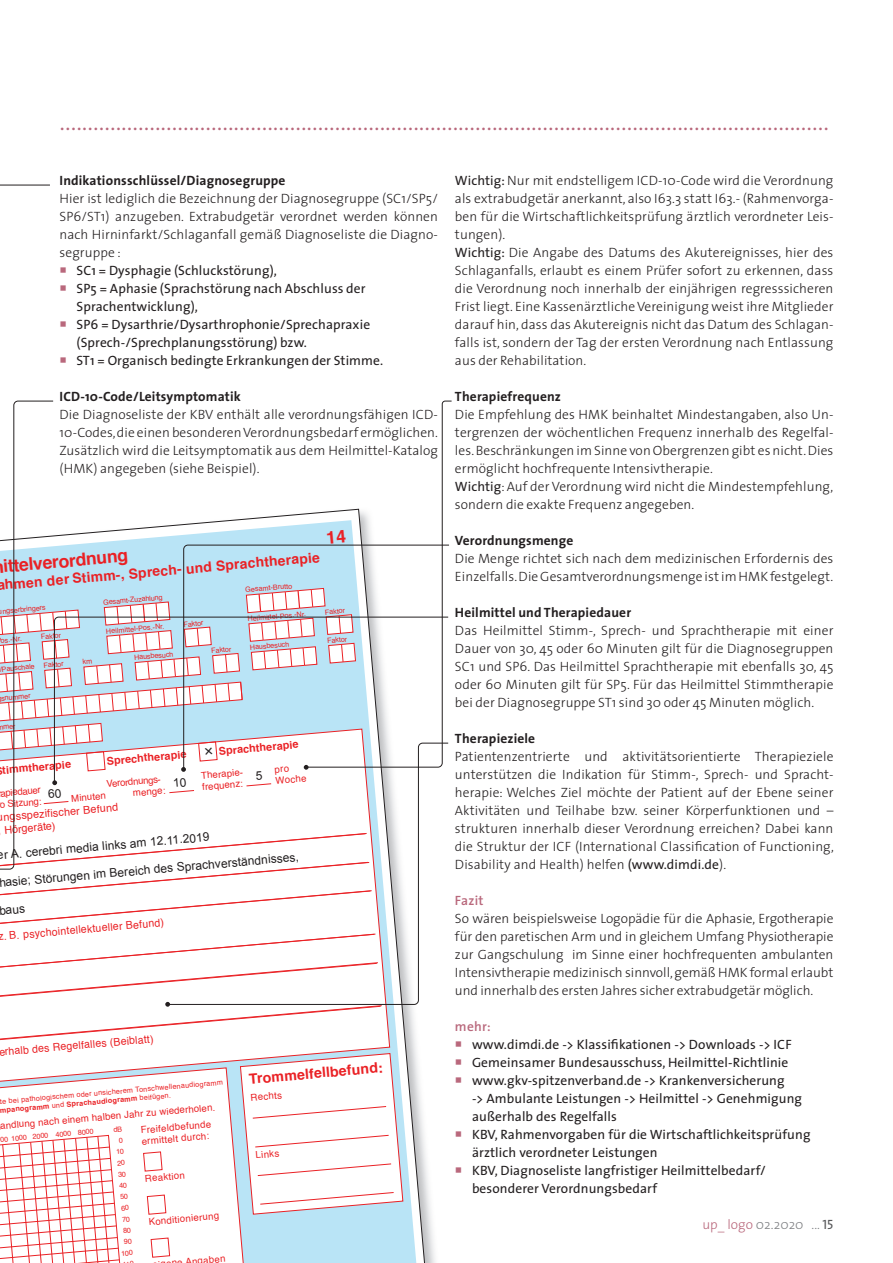
<style>
.page{position:relative;width:893px;height:1263px;background:#fff}
.page>*{position:absolute;margin:0;border:0;box-sizing:border-box;transform-origin:0 0}
.t1{font:300 27px "The Sans";color:#b9687c}
.t2{font:700 17.7px "Helvetica";color:#ea2125}
.t3{font:700 14.25px "Helvetica";color:#ea2125}
.t4{font:700 13.95px "Helvetica";color:#ea2125}
.t5{font:300 13.5px/18px "The Sans";letter-spacing:.01em;color:#231f20;text-align:justify}
.t6{font:13.5px/18px "The Sans";letter-spacing:.01em;color:#231f20}
.t7{font:700 13.5px "The Sans";letter-spacing:.01em;color:#231f20}
.t8{font:300 13.5px "The Sans";color:#808285}
.t9{font:600 13.5px "The Sans";letter-spacing:.02em;color:#b9687c}
.t10{font:12px "Arial";color:#231f20}
.t11{font:10.8px/12.8px "Helvetica";color:#ea2125}
.t12{font:700 10.8px "Helvetica";color:#ea2125}
.t13{font:9.6px/11.6px "Helvetica";color:#ea2125}
.t14{font:7.2px/11.2px "Helvetica";color:#ea2125}
.s1{color:#b9687c}
.s2{font-weight:700}
.s3{font-weight:400}
.s4{font-family:"The Sans Caps";font-weight:400;color:#57585a}
</style>
<div class="page">
<svg style="left:441px;top:400px;width:11px;height:144px"></svg>
<svg style="left:403px;top:783px;width:16px;height:222px"></svg>
<svg style="left:403px;top:616px;width:46px;height:167px"></svg>
<svg style="left:0;top:184px;width:403px;height:1079px"></svg>
<h1 class="t1" style="left:60px;top:99px;width:771px">.........................................................................................................................................</h1>
<p class="t7" style="left:60px;top:169px;width:228px">Indikationsschlüssel/Diagnosegruppe</p>
<p class="t5" style="left:60px;top:189px;width:380px">Hier ist lediglich die Bezeichnung der Diagnosegruppe (SC1/SP5/ SP6/ST1) anzugeben. Extrabudgetär verordnet werden können nach Hirninfarkt/Schlaganfall gemäß Diagnoseliste die Diagno&shy;segruppe :</p>
<p class="t6" style="left:60px;top:261px;width:219px"><span class="s1">○</span> SC1 = Dysphagie (Schluckstörung),</p>
<p class="t6" style="left:77px;top:279px;width:290px;text-indent:-17px"><span class="s1">○</span> SP5 = Aphasie (Sprachstörung nach Abschluss der<br>Sprachentwicklung),</p>
<p class="t6" style="left:77px;top:315px;width:295px;text-indent:-17px"><span class="s1">○</span> SP6 = Dysarthrie/Dysarthrophonie/Sprechapraxie (Sprech-/Sprechplanungsstörung) bzw.</p>
<p class="t6" style="left:60px;top:351px;width:325px"><span class="s1">○</span> ST1 = Organisch bedingte Erkrankungen der Stimme.</p>
<p class="t7" style="left:60px;top:385px;width:183px">ICD-10-Code/Leitsymptomatik</p>
<p class="t5" style="left:60px;top:405px;width:380px">Die Diagnoseliste der KBV enthält alle verordnungsfähigen ICD-10-Codes, die einen besonderen Verordnungsbedarf ermöglichen.<br>Zusätzlich wird die Leitsymptomatik aus dem Heilmittel-Katalog (HMK) angegeben (siehe Beispiel).</p>
<h2 class="t2" style="left:2px;top:552px;width:127px;rotate:-5deg">ittelverordnung</h2>
<p class="t4" style="left:-4px;top:574px;width:326px;rotate:-5deg">ahmen der Stimm-, Sprech- und Sprachtherapie</p>
<p class="t14" style="left:245px;top:584px;width:49px;rotate:-5deg">Gesamt-Brutto</p>
<p class="t14" style="left:-2px;top:606px;width:49px;rotate:-5deg">ungserbringers</p>
<p class="t14" style="left:0;top:635px;width:23px;rotate:-5deg">os.-Nr.</p>
<p class="t14" style="left:41px;top:631px;width:22px;rotate:-5deg">Faktor</p>
<p class="t14" style="left:-1px;top:664px;width:36px;rotate:-5deg">/Pauschale</p>
<p class="t14" style="left:1px;top:693px;width:31px;rotate:-5deg">snummer</p>
<p class="t14" style="left:-3px;top:722px;width:20px;rotate:-5deg">mmer</p>
<p class="t14" style="left:43px;top:660px;width:22px;rotate:-5deg">Faktor</p>
<p class="t14" style="left:103px;top:597px;width:61px;rotate:-5deg">Gesamt-Zuzahlung</p>
<p class="t14" style="left:106px;top:626px;width:60px;rotate:-5deg">Heilmittel-Pos.-Nr.</p>
<p class="t14" style="left:134px;top:652px;width:41px;rotate:-5deg">Hausbesuch</p>
<p class="t14" style="left:183px;top:619px;width:22px;rotate:-5deg">Faktor</p>
<p class="t14" style="left:211px;top:645px;width:22px;rotate:-5deg">Faktor</p>
<p class="t14" style="left:247px;top:613px;width:60px;rotate:-5deg">Heilmittel-Pos.-Nr.</p>
<p class="t14" style="left:250px;top:642px;width:41px;rotate:-5deg">Hausbesuch</p>
<p class="t12" style="left:218px;top:742px;width:82px;rotate:-5deg">Sprachtherapie</p>
<p class="t12" style="left:106px;top:752px;width:82px;rotate:-5deg">Sprechtherapie</p>
<p class="t12" style="left:2px;top:761px;width:71px;rotate:-5deg">timmtherapie</p>
<p class="t13" style="left:201px;top:770px;width:43px;rotate:-5deg">Therapie-</p>
<p class="t13" style="left:275px;top:775px;width:32px;rotate:-5deg">Woche</p>
<p class="t13" style="left:106px;top:778px;width:56px;rotate:-5deg">Verordnungs-</p>
<p class="t13" style="left:202px;top:781px;width:42px;rotate:-5deg">frequenz:</p>
<p class="t13" style="left:0;top:788px;width:42px;rotate:-5deg">apiedauer</p>
<p class="t13" style="left:133px;top:787px;width:34px;rotate:-5deg">menge:</p>
<p class="t13" style="left:71px;top:793px;width:36px;rotate:-5deg">Minuten</p>
<p class="t13" style="left:-1px;top:799px;width:43px;rotate:-5deg">o Sitzung:</p>
<p class="t11" style="left:-3px;top:812px;width:123px;rotate:-5deg">ungsspezifischer Befund , Hörgeräte)</p>
<p class="t10" style="left:-3px;top:847px;width:214px;rotate:-5deg">er A. cerebri media links am 12.11.2019</p>
<p class="t10" style="left:-2px;top:875px;width:303px;rotate:-5deg">hasie; Störungen im Bereich des Sprachverständnisses,</p>
<p class="t10" style="left:-2px;top:903px;width:28px;rotate:-5deg">baus</p>
<p class="t11" style="left:-2px;top:930px;width:168px;rotate:-5deg">z. B. psychointellektueller Befund)</p>
<p class="t14" style="left:325px;top:607px;width:22px;rotate:-5deg">Faktor</p>
<p class="t14" style="left:327px;top:635px;width:22px;rotate:-5deg">Faktor</p>
<p class="t11" style="left:-2px;top:1046px;width:157px;rotate:-5deg">erhalb des Regelfalles (Beiblatt)</p>
<p class="t14" style="left:-1px;top:1097px;width:226px;line-height:8.7px;rotate:-5deg">te bei pathologischem oder unsicherem Tonschwellenaudiogramm <span class="s2">mpanogramm</span> und <span class="s2">Sprachaudiogramm</span> beifügen.</p>
<p class="t14" style="left:0;top:1134px;width:95px;rotate:-5deg">00 1000 2000 4000 8000</p>
<p class="t14" style="left:110px;top:1124px;width:13px;text-align:right;rotate:-5deg">dB<br>0<br>10<br>20<br>30<br>40<br>50<br>60<br>70<br>80<br>90<br>100</p>
<p class="t13" style="left:0;top:1120px;width:217px;rotate:-5deg">andlung nach einem halben Jahr zu wiederholen.</p>
<p class="t13" style="left:140px;top:1124px;width:72px;rotate:-5deg">Freifeldbefunde ermittelt durch:</p>
<p class="t13" style="left:144px;top:1173px;width:41px;rotate:-5deg">Reaktion</p>
<p class="t13" style="left:148px;top:1216px;width:72px;rotate:-5deg">Konditionierung</p>
<p class="t13" style="left:185px;top:1256px;width:42px;rotate:-5deg">Angaben</p>
<p class="t3" style="left:248px;top:1067px;width:136px;rotate:-5deg">Trommelfellbefund:</p>
<p class="t13" style="left:250px;top:1092px;width:33px;rotate:-5deg">Rechts</p>
<p class="t13" style="left:255px;top:1149px;width:25px;rotate:-5deg">Links</p>
<p class="t5" style="left:455px;top:171px;width:380px;text-align:left"><span class="s3">Wichtig:</span> Nur mit endstelligem ICD-10-Code wird die Verordnung als extrabudgetär anerkannt, also I63.3 statt I63.- (Rahmenvorga&shy;ben für die Wirtschaftlichkeitsprüfung ärztlich verordneter Leis&shy;tungen).<br><span class="s3">Wichtig:</span> Die Angabe des Datums des Akutereignisses, hier des Schlaganfalls, erlaubt es einem Prüfer sofort zu erkennen, dass die Verordnung noch innerhalb der einjährigen regresssicheren Frist liegt. Eine Kassenärztliche Vereinigung weist ihre Mitglieder darauf hin, dass das Akutereignis nicht das Datum des Schlagan&shy;falls ist, sondern der Tag der ersten Verordnung nach Entlassung aus der Rehabilitation.</p>
<p class="t7" style="left:455px;top:385px;width:108px">Therapiefrequenz</p>
<p class="t5" style="left:455px;top:405px;width:380px;text-align:left">Die Empfehlung des HMK beinhaltet Mindestangaben, also Un&shy;tergrenzen der wöchentlichen Frequenz innerhalb des Regelfal&shy;les. Beschränkungen im Sinne von Obergrenzen gibt es nicht. Dies ermöglicht hochfrequente Intensivtherapie.<br><span class="s3">Wichtig</span>: Auf der Verordnung wird nicht die Mindestempfehlung, sondern die exakte Frequenz angegeben.</p>
<p class="t7" style="left:455px;top:529px;width:120px">Verordnungsmenge</p>
<p class="t5" style="left:455px;top:549px;width:380px">Die Menge richtet sich nach dem medizinischen Erfordernis des<br>Einzelfalls. Die Gesamtverordnungsmenge ist im HMK festgelegt.</p>
<p class="t7" style="left:455px;top:601px;width:178px">Heilmittel und Therapiedauer</p>
<p class="t5" style="left:455px;top:621px;width:380px">Das Heilmittel Stimm-, Sprech- und Sprachtherapie mit einer Dauer von 30, 45 oder 60 Minuten gilt für die Diagnosegruppen SC1 und SP6. Das Heilmittel Sprachtherapie mit ebenfalls 30, 45 oder 60 Minuten gilt für SP5. Für das Heilmittel Stimmtherapie bei der Diagnosegruppe ST1 sind 30 oder 45 Minuten möglich.</p>
<p class="t7" style="left:455px;top:727px;width:82px">Therapieziele</p>
<p class="t5" style="left:455px;top:747px;width:381px">Patientenzentrierte und aktivitätsorientierte Therapieziele unterstützen die Indikation für Stimm-, Sprech- und Spracht&shy;herapie: Welches Ziel möchte der Patient auf der Ebene seiner Aktivitäten und Teilhabe bzw. seiner Körperfunktionen und – strukturen innerhalb dieser Verordnung erreichen? Dabei kann die Struktur der ICF (International Classification of Functioning, Disability and Health) helfen <span class="s3">(www.dimdi.de</span>).</p>
<p class="t9" style="left:455px;top:889px;width:30px">Fazit</p>
<p class="t5" style="left:455px;top:909px;width:380px">So wären beispielsweise Logopädie für die Aphasie, Ergotherapie für den paretischen Arm und in gleichem Umfang Physiotherapie zur Gangschulung im Sinne einer hochfrequenten ambulanten Intensivtherapie medizinisch sinnvoll, gemäß HMK formal erlaubt und innerhalb des ersten Jahres sicher extrabudgetär möglich.</p>
<p class="t9" style="left:455px;top:1015px;width:37px">mehr:</p>
<p class="t6" style="left:455px;top:1035px;width:338px"><span class="s1">○</span> www.dimdi.de -&gt; Klassifikationen -&gt; Downloads -&gt; ICF</p>
<p class="t6" style="left:455px;top:1053px;width:335px"><span class="s1">○</span> Gemeinsamer Bundesausschuss, Heilmittel-Richtlinie</p>
<p class="t6" style="left:472px;top:1071px;width:332px;text-indent:-17px"><span class="s1">○</span> www.gkv-spitzenverband.de -&gt; Krankenversicherung<br>-&gt; Ambulante Leistungen -&gt; Heilmittel -&gt; Genehmigung außerhalb des Regelfalls</p>
<p class="t6" style="left:472px;top:1125px;width:340px;text-indent:-17px"><span class="s1">○</span> KBV, Rahmenvorgaben für die Wirtschaftlichkeitsprüfung ärztlich verordneter Leistungen</p>
<p class="t6" style="left:472px;top:1161px;width:295px;text-indent:-17px"><span class="s1">○</span> KBV, Diagnoseliste langfristiger Heilmittelbedarf/ besonderer Verordnungsbedarf</p>
<p class="t8" style="left:702px;top:1213px;width:132px"><span class="s1">up_ logo</span> 02.2020 ... <span class="s4">15</span></p>
</div>
